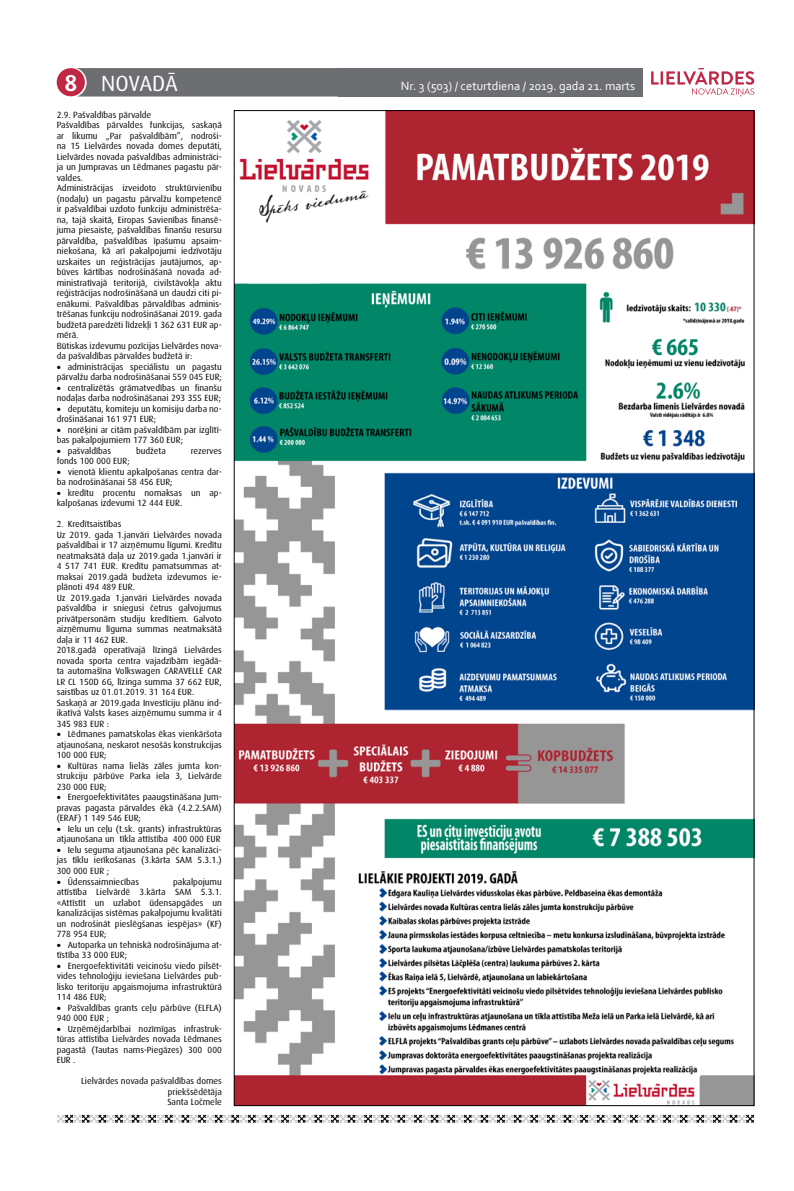
<style>
.page{position:relative;width:794px;height:1191px;background:#fff}
.page>*{position:absolute;margin:0;border:0;box-sizing:border-box;transform-origin:0 0}
.t1{font:22px "Dax Pro";letter-spacing:-.01em;color:#fff}
.t2{font:12.5px "Corbel";color:#fff}
.t3{font:9px/10.5px "Dax Pro";color:#000}
.s1{font-weight:700;font-size:23px}
.s2{font-family:"Times New Roman"}
</style>
<div class="page">
<svg style="left:57px;top:1114px;width:697px;height:9px"></svg>
<svg style="left:76px;top:68px;width:262px;height:29px;background:#707174"></svg>
<div style="left:57px;top:68px;width:28px;height:28px;background:#c02646;border-radius:50%"></div>
<div style="left:338px;top:68px;width:304px;height:29px;background:#6d6e71"></div>
<svg style="left:651px;top:68px;width:103px;height:29px"></svg>
<img style="left:236px;top:112px;width:516px;height:991px">
<h1 class="t1" style="left:64px;top:69px;width:115px"><span class="s1">8</span> NOVADĀ</h1>
<h2 class="t2" style="left:401px;top:78px;width:236px">Nr. 3 (503) / ceturtdiena / 2019. gada 21. marts</h2>
<p class="t3" style="left:57px;top:109px;width:167px">2.9. Pašvaldības pārvalde<br>Pašvaldības pārvaldes funkcijas, saskaņā ar likumu „Par pašvaldībām”, nodroši&shy;na 15 Lielvārdes novada domes deputāti, Lielvārdes novada pašvaldības administrāci&shy;ja un Jumpravas un Lēdmanes pagastu pār&shy;valdes.<br>Administrācijas izveidoto struktūrvienību (nodaļu) un pagastu pārvalžu kompetencē ir pašvaldībai uzdoto funkciju administrēša&shy;na, tajā skaitā, Eiropas Savienības finansē&shy;juma piesaiste, pašvaldības finanšu resursu pārvaldība, pašvaldības īpašumu apsaim&shy;niekošana, kā arī pakalpojumi iedzīvotāju uzskaites un reģistrācijas jautājumos, ap&shy;būves kārtības nodrošināšanā novada ad&shy;ministratīvajā teritorijā, civilstāvokļa aktu reģistrācijas nodrošināšanā un daudzi citi pi&shy;enākumi. Pašvaldības pārvaldības adminis&shy;trēšanas funkciju nodrošināšanai 2019. gada budžetā paredzēti līdzekļi 1 362 631 EUR ap&shy;mērā.<br>Būtiskas izdevumu pozīcijas Lielvārdes nova&shy;da pašvaldības pārvaldes budžetā ir:</p>
<p class="t3" style="left:57px;top:361px;width:167px">• administrācijas speciālistu un pagastu pārvalžu darba nodrošināšanai 559 045 EUR;</p>
<p class="t3" style="left:57px;top:382px;width:167px">• centralizētās grāmatvedības un finanšu nodaļas darba nodrošināšanai 293 355 EUR;</p>
<p class="t3" style="left:57px;top:403px;width:167px">• deputātu, komiteju un komisiju darba no&shy;drošināšanai 161 971 EUR;</p>
<p class="t3" style="left:57px;top:424px;width:167px">• norēķini ar citām pašvaldībām par izglītī&shy;bas pakalpojumiem 177 360 EUR;</p>
<p class="t3" style="left:57px;top:445px;width:56px">• pašvaldības</p>
<p class="t3" style="left:136px;top:445px;width:31px">budžeta</p>
<p class="t3" style="left:191px;top:445px;width:33px">rezerves</p>
<p class="t3" style="left:57px;top:455px;width:74px">fonds 100 000 EUR;</p>
<p class="t3" style="left:57px;top:466px;width:167px">• vienotā klientu apkalpošanas centra dar&shy;ba nodrošināšanai 58 456 EUR;</p>
<p class="t3" style="left:57px;top:487px;width:167px">• kredītu procentu nomaksas un ap&shy;kalpošanas izdevumi 12 444 EUR.</p>
<p class="t3" style="left:57px;top:518px;width:167px"><span class="s2">2.</span> Kredītsaistības<br>Uz 2019. gada 1.janvāri Lielvārdes novada pašvaldībai ir 17 aizņēmumu līgumi. Kredītu neatmaksātā daļa uz 2019.gada 1.janvāri ir 4 517 741 EUR. Kredītu pamatsummas at&shy;maksai 2019.gadā budžeta izdevumos ie&shy;plānoti 494 489 EUR.<br>Uz 2019.gada 1.janvāri Lielvārdes novada pašvaldība ir sniegusi četrus galvojumus privātpersonām studiju kredītiem. Galvoto aizņēmumu līguma summas neatmaksātā daļa ir 11 462 EUR.<br>2018.gadā operatīvajā līzingā Lielvārdes novada sporta centra vajadzībām iegādā&shy;ta automašīna Volkswagen CARAVELLE CAR LR CL 150D 6G, līzinga summa 37 662 EUR, saistības uz 01.01.2019. 31 164 EUR.<br>Saskaņā ar 2019.gada Investīciju plānu ind&shy;ikatīvā Valsts kases aizņēmumu summa ir 4<br>345 983 EUR :</p>
<p class="t3" style="left:57px;top:729px;width:167px;text-align:justify">• Lēdmanes pamatskolas ēkas vienkāršota atjaunošana, neskarot nesošās konstrukcijas 100 000 EUR;</p>
<p class="t3" style="left:57px;top:760px;width:167px;text-align:justify">• Kultūras nama lielās zāles jumta kon&shy;strukciju pārbūve Parka iela 3, Lielvārde 230 000 EUR;</p>
<p class="t3" style="left:57px;top:792px;width:167px;text-align:justify">• Energoefektivitātes paaugstināšana Jum&shy;pravas pagasta pārvaldes ēkā (4.2.2.SAM) (ERAF) 1 149 546 EUR;</p>
<p class="t3" style="left:57px;top:823px;width:167px">• Ielu un ceļu (t.sk. grants) infrastruktūras atjaunošana un tīkla attīstība 400 000 EUR</p>
<p class="t3" style="left:57px;top:844px;width:167px;text-align:justify">• Ielu seguma atjaunošana pēc kanalizāci&shy;jas tīklu ierīkošanas (3.kārta SAM 5.3.1.)<br>300 000 EUR ;</p>
<p class="t3" style="left:57px;top:876px;width:84px">• Ūdenssaimniecības</p>
<p class="t3" style="left:57px;top:876px;width:167px;text-align:justify;text-indent:116px">pakalpojumu attīstība Lielvārdē 3.kārta SAM 5.3.1. «Attīstīt un uzlabot ūdensapgādes un kanalizācijas sistēmas pakalpojumu kvalitāti un nodrošināt pieslēgšanas iespējas» (KF)<br>778 954 EUR;</p>
<p class="t3" style="left:57px;top:939px;width:167px">• Autoparka un tehniskā nodrošinājuma at&shy;tīstība 33 000 EUR;</p>
<p class="t3" style="left:57px;top:960px;width:167px;text-align:justify">• Energoefektivitāti veicinošu viedo pilsēt&shy;vides tehnoloģiju ieviešana Lielvārdes pub&shy;lisko teritoriju apgaismojuma infrastruktūrā 114 486 EUR;</p>
<p class="t3" style="left:57px;top:1002px;width:167px">• Pašvaldības grants ceļu pārbūve (ELFLA)<br>940 000 EUR ;</p>
<p class="t3" style="left:57px;top:1023px;width:167px;text-align:justify">• Uzņēmējdarbībai nozīmīgas infrastruk&shy;tūras attīstība Lielvārdes novada Lēdmanes pagastā (Tautas nams-Piegāzes) 300 000<br>EUR .</p>
<p class="t3" style="left:167px;top:1075px;width:56px;text-align:justify;text-indent:-86px">Lielvārdes novada pašvaldības domes priekšsēdētāja Santa Ločmele</p>
</div>
